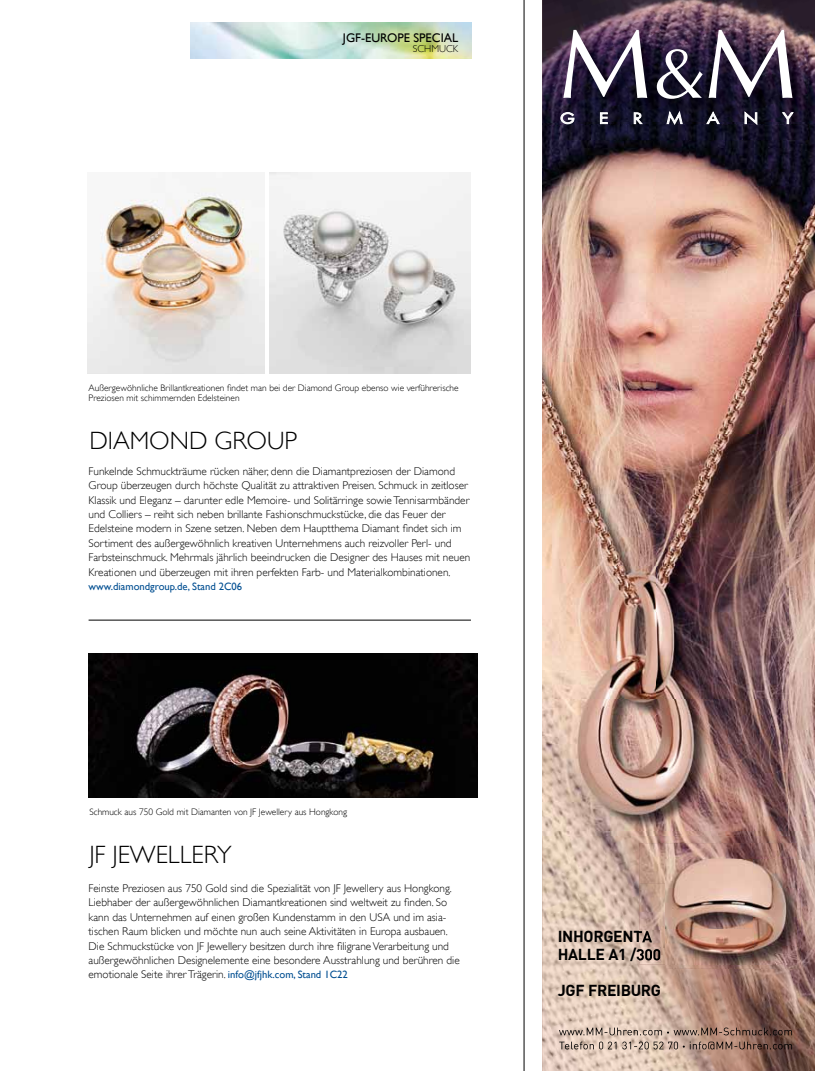
<style>
.page{position:relative;width:815px;height:1071px;background:#fff}
.page>*{position:absolute;margin:0;border:0;box-sizing:border-box;transform-origin:0 0}
.t1{font:300 25px "Gill Sans";color:#000}
.t2{font:700 15.75px/18px "DIN";letter-spacing:-.02em;color:#000}
.t3{font:12.5px "Gill Sans";color:#000}
.t4{font:300 11.25px/14.4px "Gill Sans";color:#000}
.t5{font:10.62px "Gill Sans";color:#004e91}
.t6{font:300 10px "Gill Sans";color:#000}
.t7{font:300 9.38px/10.6px "Gill Sans";color:#000}
.s1{font-weight:400;font-size:10.62px;color:#004e91}
</style>
<div class="page">
<img style="left:190px;top:22px;width:282px;height:37px">
<img style="left:542px;top:0;width:273px;height:1070px">
<svg style="left:559px;top:1041px;width:233px;height:8px"></svg>
<svg style="left:559px;top:1027px;width:233px;height:8px"></svg>
<img style="left:542px;top:125px;width:273px;height:710px">
<img style="left:542px;top:123px;width:21px;height:2px">
<svg style="left:808px;top:123px;width:7px;height:2px"></svg>
<img style="left:563px;top:32px;width:245px;height:108px">
<svg style="left:561px;top:112px;width:13px;height:12px"></svg>
<svg style="left:600px;top:112px;width:8px;height:12px"></svg>
<svg style="left:634px;top:112px;width:9px;height:12px"></svg>
<svg style="left:667px;top:111px;width:16px;height:14px"></svg>
<svg style="left:706px;top:111px;width:14px;height:13px"></svg>
<svg style="left:745px;top:112px;width:12px;height:13px"></svg>
<svg style="left:782px;top:112px;width:12px;height:12px"></svg>
<svg style="left:563px;top:30px;width:84px;height:68px"></svg>
<svg style="left:709px;top:30px;width:83px;height:68px"></svg>
<svg style="left:657px;top:49px;width:46px;height:50px"></svg>
<img style="left:666px;top:859px;width:135px;height:109px">
<img style="left:639px;top:842px;width:158px;height:41px">
<img style="left:639px;top:883px;width:27px;height:81px">
<img style="left:639px;top:930px;width:20px;height:12px">
<img style="left:639px;top:947px;width:21px;height:14px">
<img style="left:666px;top:859px;width:131px;height:105px">
<hr style="left:524px;top:0;width:1px;height:1070px;background:#000">
<img style="left:270px;top:172px;width:201px;height:202px">
<img style="left:88px;top:187px;width:177px;height:187px">
<img style="left:89px;top:653px;width:389px;height:144px">
<hr style="left:89px;top:619px;width:382px;height:1px;background:#000">
<p class="t3" style="left:343px;top:30px;width:117px">JGF-Europe Special</p>
<p class="t6" style="left:413px;top:43px;width:47px">schmuck</p>
<p class="t7" style="left:89px;top:382px;width:372px">Außergewöhnliche Brillantkreationen findet man bei der Diamond Group ebenso wie verführerische<br>Preziosen mit schimmernden Edelsteinen</p>
<h1 class="t1" style="left:89px;top:426px;width:207px">Diamond Group</h1>
<p class="t4" style="left:89px;top:463px;width:383px">Funkelnde Schmuckträume rücken näher, denn die Diamantpreziosen der Diamond Group überzeugen durch höchste Qualität zu attraktiven Preisen. Schmuck in zeitloser Klassik und Eleganz – darunter edle Memoire- und Solitärringe sowie Tennisarmbänder und Colliers – reiht sich neben brillante Fashionschmuckstücke, die das Feuer der Edelsteine modern in Szene setzen. Neben dem Hauptthema Diamant findet sich im Sortiment des außergewöhnlich kreativen Unternehmens auch reizvoller Perl- und Farbsteinschmuck. Mehrmals jährlich beeindrucken die Designer des Hauses mit neuen Kreationen und überzeugen mit ihren perfekten Farb- und Materialkombinationen.</p>
<p class="t5" style="left:89px;top:580px;width:155px">www.diamondgroup.de, Stand 2C06</p>
<p class="t7" style="left:89px;top:806px;width:259px">Schmuck aus 750 Gold mit Diamanten von JF Jewellery aus Hongkong</p>
<h1 class="t1" style="left:89px;top:840px;width:144px">JF Jewellery</h1>
<p class="t4" style="left:89px;top:880px;width:373px">Feinste Preziosen aus 750 Gold sind die Spezialität von JF Jewellery aus Hongkong.<br>Liebhaber der außergewöhnlichen Diamantkreationen sind weltweit zu finden. So kann das Unternehmen auf einen großen Kundenstamm in den USA und im asia&shy;tischen Raum blicken und möchte nun auch seine Aktivitäten in Europa ausbauen.<br>Die Schmuckstücke von JF Jewellery besitzen durch ihre filigrane Verarbeitung und außergewöhnlichen Designelemente eine besondere Ausstrahlung und berühren die emotionale Seite ihrer Trägerin. <span class="s1">info@jfjhk.com, Stand 1C22</span></p>
<h2 class="t2" style="left:558px;top:926px;width:105px">INHORGENTA<br>HALLE A1 /300</h2>
<h2 class="t2" style="left:558px;top:980px;width:105px">JGF FREIBURG</h2>
</div>
